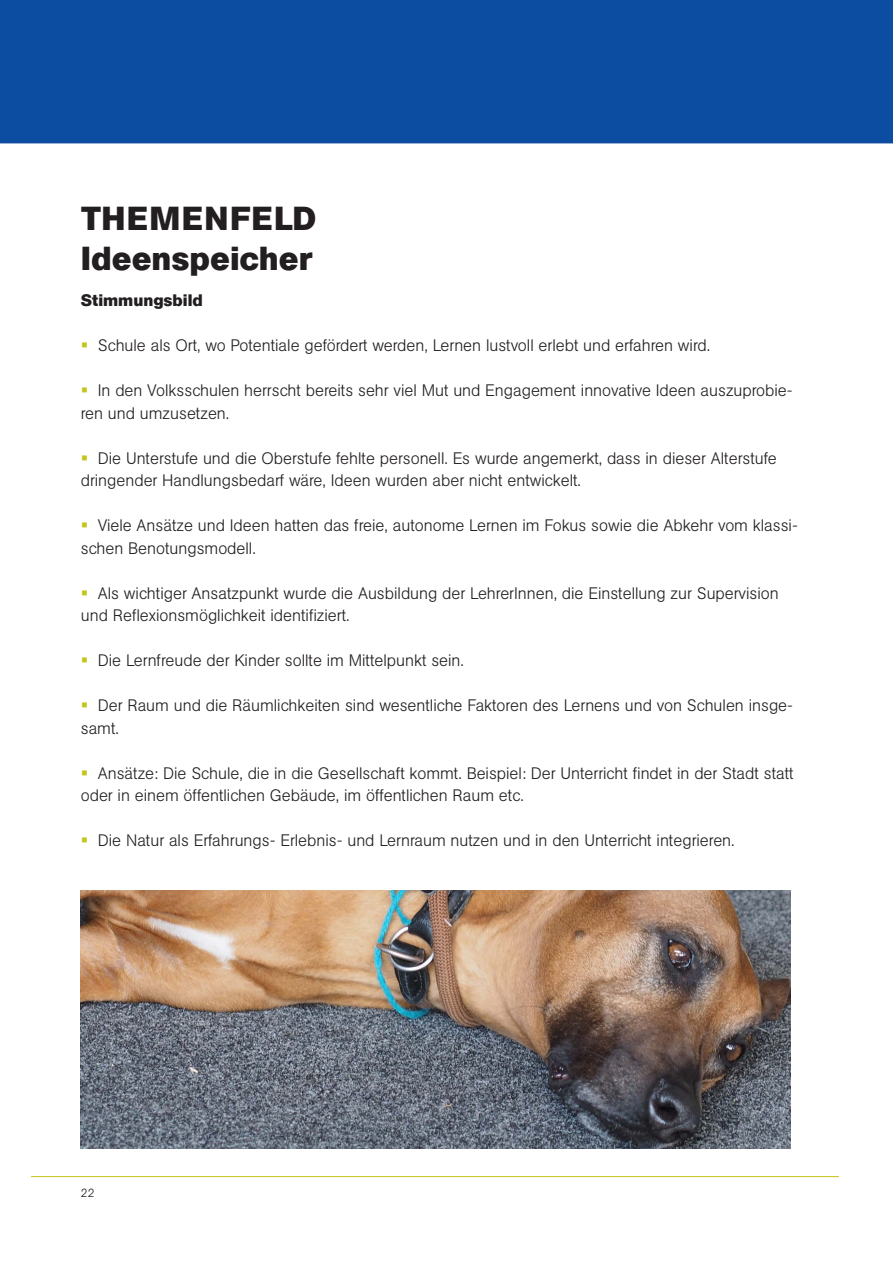
<style>
.page{position:relative;width:893px;height:1263px;background:#fff}
.page>*{position:absolute;margin:0;border:0;box-sizing:border-box;transform-origin:0 0}
.t1{font:700 33px/40.5px "AG Buch BQ";color:#231f20}
.t2{font:300 16.5px/22.5px "AG Buch BQ";color:#231f20}
.t3{font:700 16.5px "AG Buch BQ";color:#231f20}
.t4{font:300 12px "AG Buch BQ";color:#231f20}
.s1{color:#c3c51a}
</style>
<div class="page">
<hr style="left:31px;top:1176px;width:808px;height:1px;background:#c3c51a">
<div style="left:0;top:0;width:893px;height:143px;background:#0d4da1"></div>
<img style="left:81px;top:891px;width:710px;height:257px">
<h1 class="t1" style="left:81px;top:198px;width:237px">THEMENFELD<br>Ideenspeicher</h1>
<p class="t3" style="left:81px;top:290px;width:124px">Stimmungsbild</p>
<p class="t2" style="left:81px;top:334px;width:631px"><span class="s1">▪</span> Schule als Ort, wo Potentiale gefördert werden, Lernen lustvoll erlebt und erfahren wird.</p>
<p class="t2" style="left:81px;top:379px;width:713px"><span class="s1">▪</span> In den Volksschulen herrscht bereits sehr viel Mut und Engagement innovative Ideen auszuprobie&shy;ren und umzusetzen.</p>
<p class="t2" style="left:81px;top:447px;width:698px"><span class="s1">▪</span> Die Unterstufe und die Oberstufe fehlte personell. Es wurde angemerkt, dass in dieser Alterstufe dringender Handlungsbedarf wäre, Ideen wurden aber nicht entwickelt.</p>
<p class="t2" style="left:81px;top:514px;width:719px"><span class="s1">▪</span> Viele Ansätze und Ideen hatten das freie, autonome Lernen im Fokus sowie die Abkehr vom klassi&shy;schen Benotungsmodell.</p>
<p class="t2" style="left:81px;top:582px;width:700px"><span class="s1">▪</span> Als wichtiger Ansatzpunkt wurde die Ausbildung der LehrerInnen, die Einstellung zur Supervision und Reflexionsmöglichkeit identifiziert.</p>
<p class="t2" style="left:81px;top:649px;width:385px"><span class="s1">▪</span> Die Lernfreude der Kinder sollte im Mittelpunkt sein.</p>
<p class="t2" style="left:81px;top:694px;width:714px"><span class="s1">▪</span> Der Raum und die Räumlichkeiten sind wesentliche Faktoren des Lernens und von Schulen insge&shy;samt.</p>
<p class="t2" style="left:81px;top:762px;width:714px"><span class="s1">▪</span> Ansätze: Die Schule, die in die Gesellschaft kommt. Beispiel: Der Unterricht findet in der Stadt statt oder in einem öffentlichen Gebäude, im öffentlichen Raum etc.</p>
<p class="t2" style="left:81px;top:829px;width:655px"><span class="s1">▪</span> Die Natur als Erfahrungs- Erlebnis- und Lernraum nutzen und in den Unterricht integrieren.</p>
<p class="t4" style="left:81px;top:1186px;width:15px">22</p>
</div>
